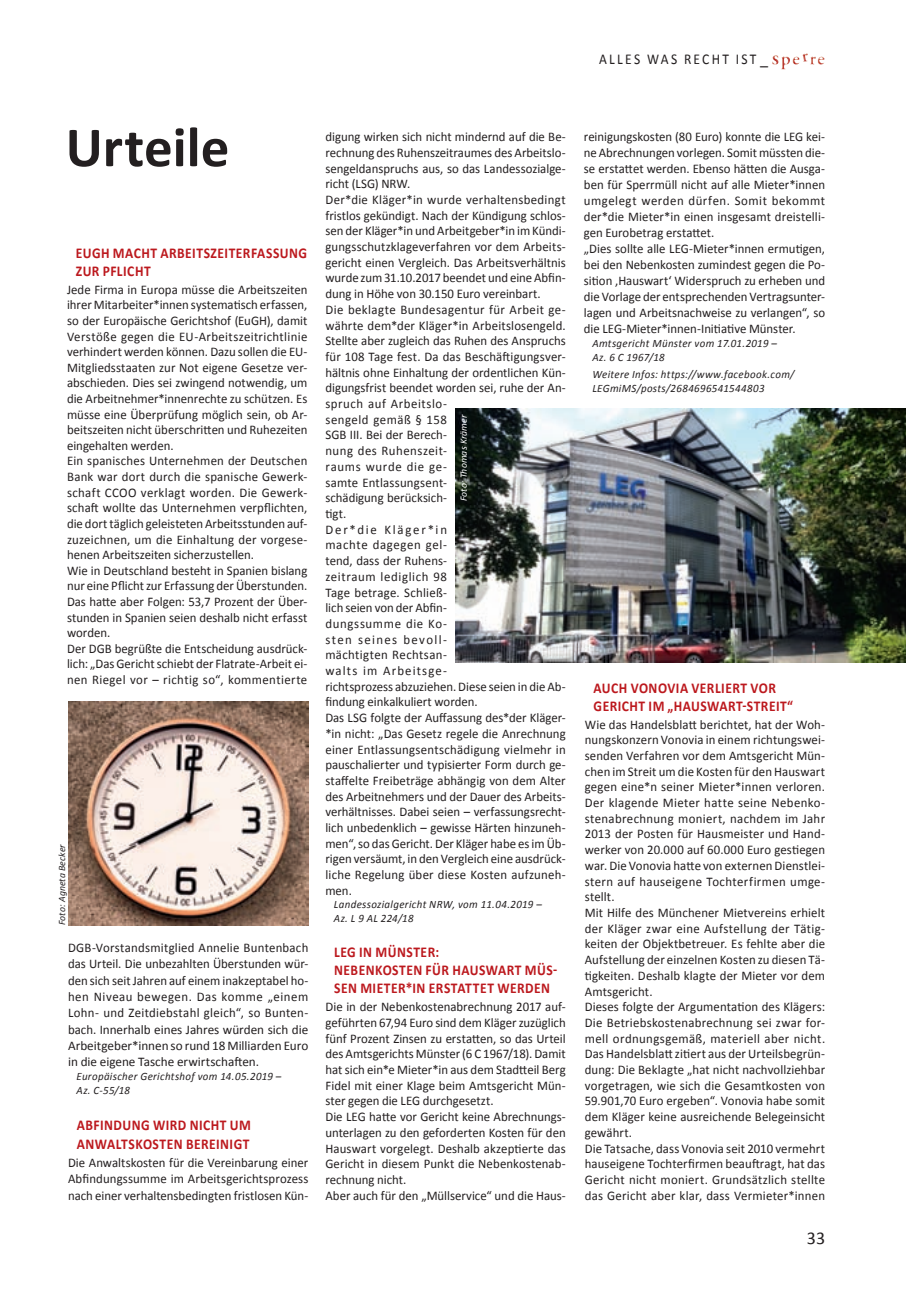
<style>
.page{position:relative;width:906px;height:1289px;background:#fff}
.page>*{position:absolute;margin:0;border:0;box-sizing:border-box;transform-origin:0 0}
.t1{font:700 57px "Calibri";color:#231f20}
.t2{font:18px "Calibri";color:#231f20}
.t3{font:700 15px/18.1px "Calibri";letter-spacing:.035em;color:#bc191e;scale:.9 1}
.t4{font:15px "Calibri";letter-spacing:.17em;color:#231f20;scale:.9 1}
.t5{font:13.2px/15.8px "Calibri";letter-spacing:.005em;color:#231f20}
.t6{font:italic 11.25px/14px "Calibri";letter-spacing:.03em;color:#231f20}
.t7{font:italic 9.75px "Calibri";letter-spacing:.01em;color:#fff}
.t8{font:italic 9.75px "Calibri";letter-spacing:.01em;color:#231f20}
.s1{font-size:18px}
</style>
<div class="page">
<img style="left:772px;top:53px;width:52px;height:16px">
<img style="left:69px;top:701px;width:239px;height:224px">
<img style="left:455px;top:408px;width:451px;height:254px">
<p class="t4" style="left:599px;top:50px;width:189px">ALLES WAS rECHT IST<span class="s1">_</span></p>
<h1 class="t1" style="left:66px;top:111px;width:165px">URTEILE</h1>
<p class="t3" style="left:76px;top:244px;width:258px">EUGH MACHT ARBEITSZEITERFASSUNG<br>ZUR PFLICHT</p>
<p class="t5" style="left:67px;top:281px;width:242px">Jede Firma in europa müsse die Arbeitszeiten ihrer Mitarbeiter*innen systematisch erfassen, so der europäische gerichtshof (eugh), damit Verstöße gegen die eU-Arbeitszeitrichtlinie verhindert werden können. Dazu sollen die eU-Mitgliedsstaaten zur not eigene gesetze ver&shy;abschieden. Dies sei zwingend notwendig, um die Arbeitnehmer*innenrechte zu schützen. es müsse eine Überprüfung möglich sein, ob Ar&shy;beitszeiten nicht überschritten und ruhezeiten eingehalten werden.<br>ein spanisches Unternehmen der Deutschen bank war dort durch die spanische gewerk&shy;schaft CCOO verklagt worden. Die Gewerk&shy;schaft wollte das Unternehmen verpflichten, die dort täglich geleisteten Arbeitsstunden auf&shy;zuzeichnen, um die einhaltung der vorgese&shy;henen Arbeitszeiten sicherzustellen.<br>Wie in Deutschland besteht in spanien bislang nur eine Pflicht zur Erfassung der Überstunden.<br>Das hatte aber Folgen: 53,7 Prozent der Über&shy;stunden in spanien seien deshalb nicht erfasst worden.<br>Der Dgb begrüßte die entscheidung ausdrück&shy;lich: „Das gericht schiebt der Flatrate-Arbeit ei&shy;nen riegel vor – richtig so“, kommentierte</p>
<p class="t8" style="left:55px;top:925px;width:82px;rotate:-90deg">Foto: Agneta Becker</p>
<p class="t5" style="left:68px;top:939px;width:242px;line-height:16.2px;text-align:justify">Dgb-Vorstandsmitglied Annelie buntenbach das Urteil. Die unbezahlten Überstunden wür&shy;den sich seit Jahren auf einem inakzeptabel ho&shy;hen niveau bewegen. Das komme „einem lohn- und zeitdiebstahl gleich“, so bunten&shy;bach. innerhalb eines Jahres würden sich die Arbeitgeber*innen so rund 18 Milliarden euro in die eigene Tasche erwirtschaften.</p>
<p class="t6" style="left:77px;top:1068px;width:206px">Europäischer Gerichtshof vom 14.05.2019 –<br>Az. C-55/18</p>
<p class="t3" style="left:77px;top:1115px;width:195px;line-height:18.6px">ABFINDUNG WIRD NICHT UM<br>ANWALTSKOSTEN BEREINIGT</p>
<p class="t5" style="left:68px;top:1154px;width:242px;line-height:16.2px;text-align:justify">Die Anwaltskosten für die Vereinbarung einer Abfindungssumme im Arbeitsgerichtsprozess nach einer verhaltensbedingten fristlosen Kün-</p>
<p class="t5" style="left:325px;top:129px;width:242px">digung wirken sich nicht mindernd auf die be&shy;rechnung des ruhenszeitraumes des Arbeitslo&shy;sengeldanspruchs aus, so das landessozialge&shy;richt (lsg) nrW.<br>Der*die Kläger*in wurde verhaltensbedingt fristlos gekündigt. nach der Kündigung schlos&shy;sen der Kläger*in und Arbeitgeber*in im Kündi&shy;gungsschutzklageverfahren vor dem Arbeits&shy;gericht einen Vergleich. Das Arbeitsverhältnis wurde zum 31.10.2017 beendet und eine Abfin&shy;dung in höhe von 30.150 euro vereinbart.<br>Die beklagte bundesagentur für Arbeit ge&shy;währte dem*der Kläger*in Arbeitslosengeld. stellte aber zugleich das ruhen des Anspruchs für 108 Tage fest. Da das Beschäftigungsver&shy;hältnis ohne einhaltung der ordentlichen Kün&shy;digungsfrist beendet worden sei, ruhe der An&shy;spruch auf Arbeitslo-<br>sengeld gemäß § 158<br>sgb iii. bei der berech-<br>nung des ruhenszeit-<br>raums wurde die ge-<br>samte entlassungsent-<br>schädigung berücksich-<br>tigt.<br>Der*die Kläger*in<br>machte dagegen gel-<br>tend, dass der ruhens-<br>zeitraum lediglich 98<br>Tage betrage. schließ-<br>lich seien von der Abfin-<br>dungssumme die Ko-<br>sten seines bevoll-<br>mächtigten rechtsan-<br>walts im Arbeitsge-<br>richtsprozess abzuziehen. Diese seien in die Ab&shy;findung einkalkuliert worden.<br>Das LSG folgte der Auffassung des*der Kläger-*in nicht: „Das gesetz regele die Anrechnung einer entlassungsentschädigung vielmehr in pauschalierter und typisierter Form durch ge&shy;staffelte Freibeträge abhängig von dem Alter des Arbeitnehmers und der Dauer des Arbeits&shy;verhältnisses. Dabei seien – verfassungsrecht&shy;lich unbedenklich – gewisse härten hinzuneh&shy;men“, so das Gericht. Der Kläger habe es im Üb&shy;rigen versäumt, in den Vergleich eine ausdrück&shy;liche regelung über diese Kosten aufzuneh&shy;men.</p>
<p class="t6" style="left:334px;top:897px;width:209px">Landessozialgericht NRW, vom 11.04.2019 –<br>Az. L 9 AL 224/18</p>
<p class="t3" style="left:334px;top:943px;width:249px">LEG IN MÜNSTER:<br>NEBENKOSTEN FÜR HAUSWART MÜS-<br>SEN MIETER*IN ERSTATTET WERDEN</p>
<p class="t5" style="left:325px;top:998px;width:242px">Die in der nebenkostenabrechnung 2017 auf&shy;geführten 67,94 euro sind dem Kläger zuzüglich fünf Prozent Zinsen zu erstatten, so das Urteil des Amtsgerichts Münster (6 C 1967/18). Damit hat sich ein*e Mieter*in aus dem Stadtteil Berg Fidel mit einer Klage beim Amtsgericht Mün&shy;ster gegen die leg durchgesetzt.<br>Die LEG hatte vor Gericht keine Abrechnungs&shy;unterlagen zu den geforderten Kosten für den Hauswart vorgelegt. Deshalb akzeptierte das gericht in diesem Punkt die nebenkostenab&shy;rechnung nicht.<br>Aber auch für den „Müllservice“ und die haus-</p>
<p class="t7" style="left:457px;top:501px;width:88px;rotate:-90deg">Foto: Thomas Krämer</p>
<p class="t5" style="left:584px;top:129px;width:243px">reinigungskosten (80 euro) konnte die leg kei&shy;ne Abrechnungen vorlegen. somit müssten die&shy;se erstattet werden. Ebenso hätten die Ausga&shy;ben für sperrmüll nicht auf alle Mieter*innen umgelegt werden dürfen. somit bekommt der*die Mieter*in einen insgesamt dreistelli&shy;gen Eurobetrag erstattet.<br>„Dies sollte alle LEG-Mieter*innen ermutigen, bei den nebenkosten zumindest gegen die Po&shy;sition ‚Hauswart‘ Widerspruch zu erheben und die Vorlage der entsprechenden Vertragsunter&shy;lagen und Arbeitsnachweise zu verlangen“, so die LEG-Mieter*innen-Initiative Münster.</p>
<p class="t6" style="left:592px;top:336px;width:186px">Amtsgericht Münster vom 17.01.2019 –<br>Az. 6 C 1967/18</p>
<p class="t6" style="left:592px;top:367px;width:204px">Weitere Infos: https://www.facebook.com/<br>LEGmiMS/posts/2684696541544803</p>
<p class="t3" style="left:593px;top:678px;width:223px">AUCH VONOVIA VERLIERT VOR<br>GERICHT IM „HAUSWART-STREIT“</p>
<p class="t5" style="left:585px;top:716px;width:242px">Wie das Handelsblatt berichtet, hat der Woh&shy;nungskonzern Vonovia in einem richtungswei&shy;senden Verfahren vor dem Amtsgericht Mün&shy;chen im streit um die Kosten für den hauswart gegen eine*n seiner Mieter*innen verloren.<br>Der klagende Mieter hatte seine nebenko&shy;stenabrechnung moniert, nachdem im Jahr 2013 der Posten für hausmeister und hand&shy;werker von 20.000 auf 60.000 Euro gestiegen war. Die Vonovia hatte von externen Dienstlei&shy;stern auf hauseigene Tochterfirmen umge&shy;stellt.<br>Mit hilfe des Münchener Mietvereins erhielt der Kläger zwar eine Aufstellung der Tätig&shy;keiten der Objektbetreuer. es fehlte aber die Aufstellung der einzelnen Kosten zu diesen Tä&shy;tigkeiten. Deshalb klagte der Mieter vor dem Amtsgericht.<br>Dieses folgte der Argumentation des Klägers:<br>Die betriebskostenabrechnung sei zwar for&shy;mell ordnungsgemäß, materiell aber nicht.<br>Das Handelsblatt zitiert aus der Urteilsbegrün&shy;dung: Die beklagte „hat nicht nachvollziehbar vorgetragen, wie sich die gesamtkosten von 59.901,70 euro ergeben“. Vonovia habe somit dem Kläger keine ausreichende belegeinsicht gewährt.<br>Die Tatsache, dass Vonovia seit 2010 vermehrt hauseigene Tochterfirmen beauftragt, hat das gericht nicht moniert. grundsätzlich stellte das gericht aber klar, dass Vermieter*innen</p>
<h2 class="t2" style="left:807px;top:1226px;width:20px">33</h2>
</div>
